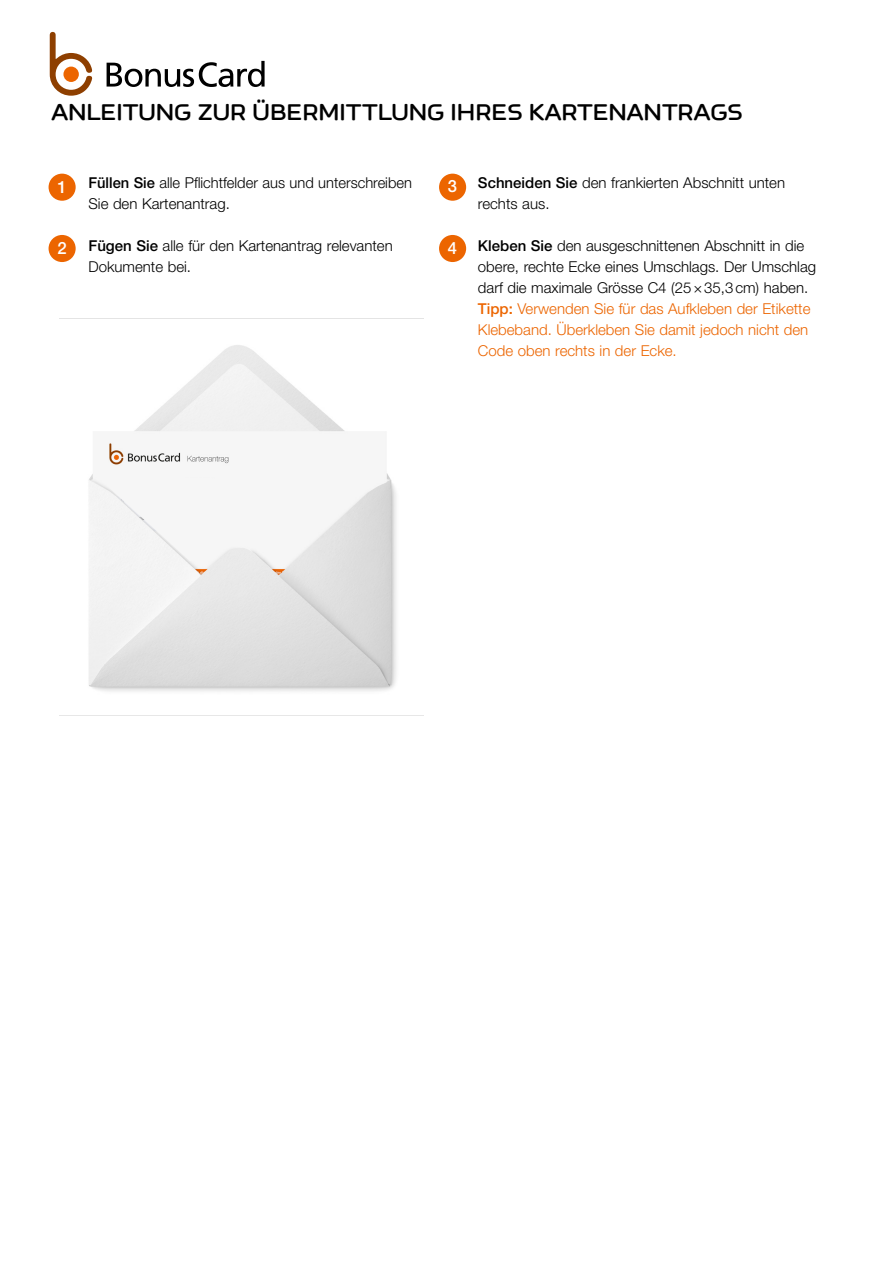
<style>
.page{position:relative;width:893px;height:1263px;background:#fff}
.page>*{position:absolute;margin:0;border:0;box-sizing:border-box;transform-origin:0 0}
.t1{font:24px "Corner Display Offc";color:#000}
.t2{font:500 16.95px "Helvetica Neue LT Pro";color:#fff}
.t3{font:300 15px/21px "Helvetica Neue LT Std";color:#000}
.s1{font-family:"Helvetica Neue LT Pro";font-weight:500}
.s2{font-family:"Helvetica Neue LT Pro";font-weight:500;color:#ec6500}
.s3{color:#ec6500}
</style>
<div class="page">
<div style="left:49px;top:174px;width:27px;height:27px;background:#ec6500;border-radius:50%"></div>
<div style="left:439px;top:174px;width:27px;height:27px;background:#ec6500;border-radius:50%"></div>
<div style="left:49px;top:235px;width:27px;height:27px;background:#ec6500;border-radius:50%"></div>
<div style="left:439px;top:235px;width:27px;height:27px;background:#ec6500;border-radius:50%"></div>
<svg style="left:50px;top:32px;width:42px;height:64px"></svg>
<div style="left:63px;top:67px;width:16px;height:15px;background:#ec6500;border-radius:50%"></div>
<svg style="left:107px;top:61px;width:158px;height:26px"></svg>
<img style="left:60px;top:318px;width:364px;height:398px">
<div style="left:107px;top:474px;width:143px;height:87px;background:#f6f6f6"></div>
<h1 class="t1" style="left:51px;top:99px;width:693px">ANLEITUNG ZUR ÜBERMITTLUNG IHRES KARTENANTRAGS</h1>
<p class="t3" style="left:88px;top:171px;width:325px"><span class="s1">Füllen Sie</span> alle Pflichtfelder aus und unterschreiben<br>Sie den Kartenantrag.</p>
<p class="t3" style="left:88px;top:234px;width:306px"><span class="s1">Fügen Sie</span> alle für den Kartenantrag relevanten<br>Dokumente bei.</p>
<p class="t2" style="left:57px;top:177px;width:11px">1</p>
<p class="t2" style="left:448px;top:176px;width:11px">3</p>
<p class="t2" style="left:57px;top:238px;width:11px">2</p>
<p class="t2" style="left:448px;top:238px;width:11px">4</p>
<p class="t3" style="left:478px;top:171px;width:309px"><span class="s1">Schneiden Sie</span> den frankierten Abschnitt unten rechts aus.</p>
<p class="t3" style="left:478px;top:234px;width:340px"><span class="s1">Kleben Sie</span> den ausgeschnittenen Abschnitt in die obere, rechte Ecke eines Umschlags. Der Umschlag darf die maximale Grösse C4 (25×35,3cm) haben.<br><span class="s2">Tipp:</span> <span class="s3">Verwenden Sie für das Aufkleben der Etikette Klebeband. Überkleben Sie damit jedoch nicht den Code oben rechts in der Ecke.</span></p>
</div>
